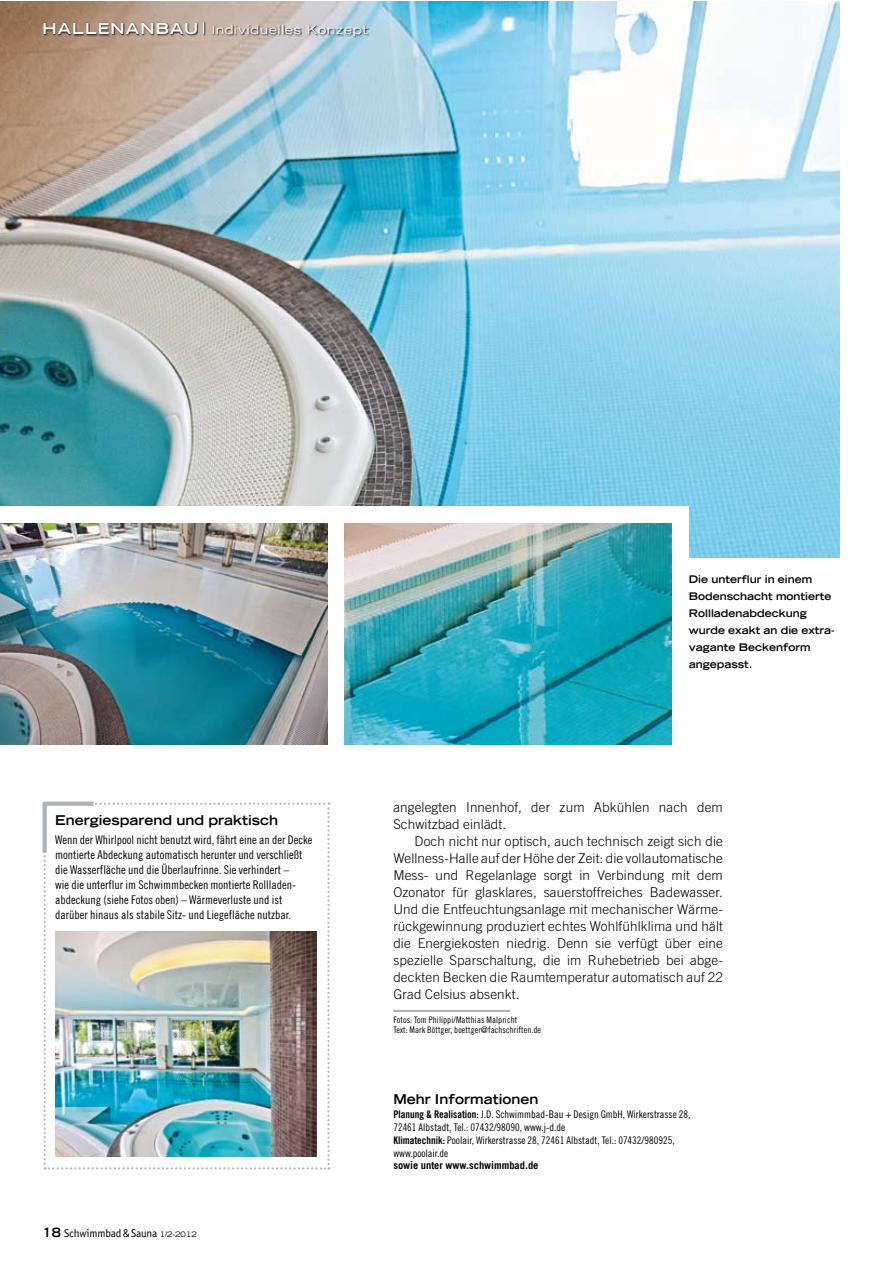
<style>
.page{position:relative;width:893px;height:1263px;background:#fff}
.page>*{position:absolute;margin:0;border:0;box-sizing:border-box;transform-origin:0 0}
.t1{font:300 13.5px/17px "Trade Gothic";letter-spacing:.01em;color:#000}
.t2{font:700 expanded 13.5px "Trade Gothic LH";color:#000}
.t3{font:12px/14.9px "Trade Gothic Cond Eighteen";color:#000}
.t4{font:expanded 12px "Trade Gothic LH";letter-spacing:.075em;color:#fff}
.t5{font:11.25px "Officina Sans";letter-spacing:-.015em;color:#000}
.t6{font:10.5px/12.8px "Trade Gothic Cond Eighteen";color:#000}
.t7{font:700 expanded 10.5px/17px "Trade Gothic LH";color:#000}
.t8{font:700 10.5px "Trade Gothic";color:#000}
.t9{font:9px/10.5px "Trade Gothic Cond Eighteen";letter-spacing:.01em;color:#000}
.s1{font-weight:700;font-size:15px}
.s2{font-family:"Trade Gothic LH";font-weight:700;font-stretch:expanded;font-size:12.75px}
.s3{font-family:"Trade Gothic LH";font-stretch:expanded;font-size:7.5px}
.s4{font-family:"Trade Gothic Bold Cond Twenty"}
</style>
<div class="page">
<hr style="left:393px;top:1010px;width:117px;height:2px;background:#adb4b7">
<img style="left:0;top:1px;width:840px;height:556px">
<div style="left:44px;top:22px;width:325px;height:16px;background:#000;opacity:.85"></div>
<div style="left:0;top:506px;width:689px;height:238px;background:#fff"></div>
<img style="left:0;top:523px;width:327px;height:221px">
<img style="left:344px;top:523px;width:328px;height:221px">
<svg style="left:43px;top:801px;width:287px;height:368px"></svg>
<img style="left:55px;top:931px;width:262px;height:226px">
<svg style="left:203px;top:22px;width:1px;height:12px"></svg>
<p class="t4" style="left:43px;top:22px;width:327px"><span class="s1">HALLENANBAU</span> Individuelles Konzept</p>
<p class="t2" style="left:55px;top:811px;width:224px">Energiesparend und praktisch</p>
<p class="t3" style="left:55px;top:832px;width:259px">Wenn der Whirlpool nicht benutzt wird, fährt eine an der Decke montierte Abdeckung automatisch herunter und verschließt die Wasserfläche und die Überlaufrinne. Sie verhindert –<br>wie die unterflur im Schwimmbecken montierte Rollladen&shy;abdeckung (siehe Fotos oben) – Wärmeverluste und ist darüber hinaus als stabile Sitz- und Liegefläche nutzbar.</p>
<p class="t5" style="left:43px;top:1227px;width:156px"><span class="s2">18</span> Schwimmbad &amp; Sauna <span class="s3">1/2-2012</span></p>
<p class="t7" style="left:689px;top:570px;width:147px">Die unterflur in einem<br>Bodenschacht montierte<br>Rollladenabdeckung wurde exakt an die extra&shy;vagante Beckenform angepasst.</p>
<p class="t1" style="left:393px;top:799px;width:331px">angelegten Innenhof, der zum Abkühlen nach dem<br>Schwitzbad einlädt.</p>
<p class="t1" style="left:393px;top:833px;width:331px;text-align:justify;text-indent:21px">Doch nicht nur optisch, auch technisch zeigt sich die Wellness-Halle auf der Höhe der Zeit: die vollautomatische Mess- und Regelanlage sorgt in Verbindung mit dem Ozonator für glasklares, sauerstoffreiches Badewasser.<br>Und die Entfeuchtungsanlage mit mechanischer Wärme&shy;rückgewinnung produziert echtes Wohlfühlklima und hält die Energiekosten niedrig. Denn sie verfügt über eine spezielle Sparschaltung, die im Ruhebetrieb bei abge&shy;deckten Becken die Raumtemperatur automatisch auf 22<br>Grad Celsius absenkt.</p>
<p class="t9" style="left:393px;top:1014px;width:149px">Fotos: Tom Philippi/Matthias Malpricht<br>Text: Mark Böttger, boettger@fachschriften.de</p>
<p class="t2" style="left:393px;top:1090px;width:147px">Mehr Informationen</p>
<p class="t6" style="left:393px;top:1108px;width:299px"><span class="s4">Planung &amp; Realisation:</span> J.D. Schwimmbad-Bau + Design GmbH, Wirkerstrasse 28, 72461 Albstadt, Tel.: 07432/98090, www.j-d.de<br><span class="s4">Klimatechnik:</span> Poolair, Wirkerstrasse 28, 72461 Albstadt, Tel.: 07432/980925, www.poolair.de</p>
<p class="t8" style="left:393px;top:1159px;width:147px">sowie unter www.schwimmbad.de</p>
</div>
